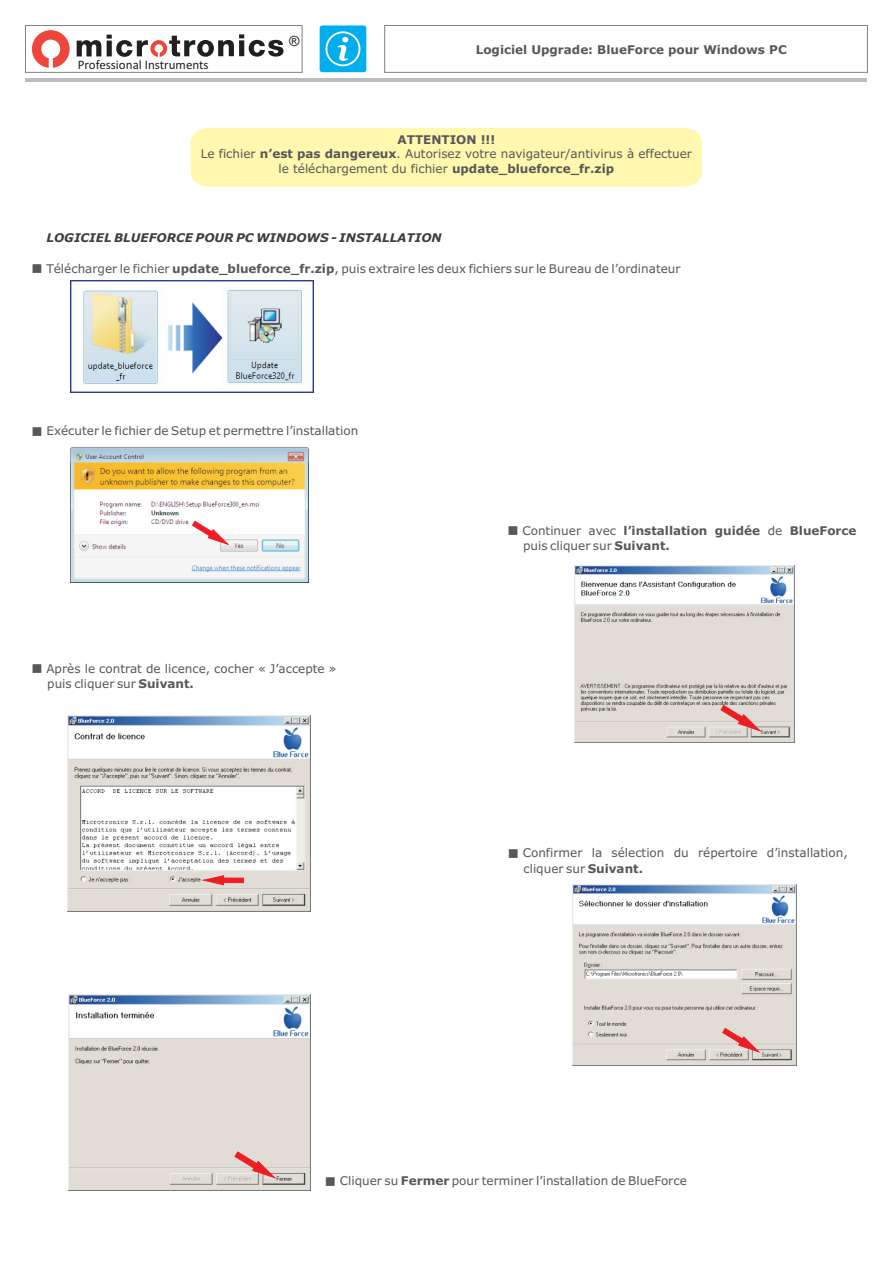
<style>
.page{position:relative;width:893px;height:1263px;background:#fff}
.page>*{position:absolute;margin:0;border:0;box-sizing:border-box;transform-origin:0 0}
.t1{font:14.1px "Arial";color:#231f20}
.t2{font:13.05px "Calibri";color:#231f20}
.t3{font:12px/14.5px "Verdana";color:#57585a}
.t4{font:700 12px/15.3px "Verdana";color:#57585a}
.t5{font:italic 700 12px "Verdana";color:#3e3e3f}
.s1{font-weight:700}
.s2{font-weight:400}
</style>
<div class="page">
<img style="left:70px;top:280px;width:243px;height:112px">
<hr style="left:25px;top:79px;width:842px;height:3px;background:#bcbdc0">
<svg style="left:32px;top:30px;width:38px;height:38px"></svg>
<svg style="left:77px;top:40px;width:24px;height:16px"></svg>
<svg style="left:107px;top:34px;width:177px;height:23px"></svg>
<div style="left:25px;top:25px;width:277px;height:48px;border:1px solid #808285"></div>
<div style="left:384px;top:25px;width:484px;height:48px;border:1px solid #808285"></div>
<div style="left:320px;top:25px;width:46px;height:47px;background:#00aeef;border-radius:3px"></div>
<svg style="left:325px;top:31px;width:35px;height:35px"></svg>
<div style="left:191px;top:128px;width:511px;height:58px;background:#fff8ae"></div>
<img style="left:70px;top:447px;width:239px;height:135px">
<svg style="left:192px;top:521px;width:37px;height:24px"></svg>
<img style="left:575px;top:566px;width:219px;height:177px">
<svg style="left:721px;top:705px;width:40px;height:26px"></svg>
<img style="left:67px;top:715px;width:243px;height:197px">
<svg style="left:202px;top:875px;width:42px;height:10px"></svg>
<img style="left:572px;top:884px;width:224px;height:181px">
<svg style="left:722px;top:1028px;width:38px;height:24px"></svg>
<img style="left:68px;top:994px;width:243px;height:196px">
<svg style="left:235px;top:1151px;width:41px;height:27px"></svg>
<p class="t2" style="left:78px;top:59px;width:132px">Professional Instruments</p>
<p class="t1" style="left:289px;top:35px;width:12px">®</p>
<p class="t4" style="left:476px;top:43px;width:312px">Logiciel Upgrade: BlueForce pour Windows PC</p>
<p class="t3" style="left:201px;top:133px;width:493px;text-align:center"><span class="s1">ATTENTION !!!<br></span>Le fichier <span class="s1">n’est pas dangereux</span>. Autorisez votre navigateur/antivirus à effectuer le téléchargement du fichier <span class="s1">update_blueforce_fr.zip</span></p>
<p class="t5" style="left:46px;top:233px;width:397px">LOGICIEL BLUEFORCE POUR PC WINDOWS - INSTALLATION</p>
<p class="t3" style="left:31px;top:262px;width:651px">■Télécharger le fichier <span class="s1">update_blueforce_fr.zip</span>, puis extraire les deux fichiers sur le Bureau de l’ordinateur</p>
<p class="t3" style="left:31px;top:424px;width:328px">■Exécuter le fichier de Setup et permettre l’installation</p>
<p class="t3" style="left:47px;top:661px;width:291px;line-height:15.3px;text-indent:-16px">■Après le contrat de licence, cocher « J’accepte » puis cliquer sur <span class="s1">Suivant.</span></p>
<p class="t4" style="left:523px;top:523px;width:335px;text-indent:-16px">■<span class="s2">Continuer avec</span> l’installation guidée <span class="s2">de</span> BlueForce <span class="s2">puis cliquer sur</span> Suivant.</p>
<p class="t3" style="left:523px;top:846px;width:326px;line-height:15.3px;text-indent:-16px">■Confirmer la sélection du répertoire d’installation, cliquer sur <span class="s1">Suivant.</span></p>
<p class="t3" style="left:325px;top:1174px;width:364px">■Cliquer su <span class="s1">Fermer</span> pour terminer l’installation de BlueForce</p>
</div>
